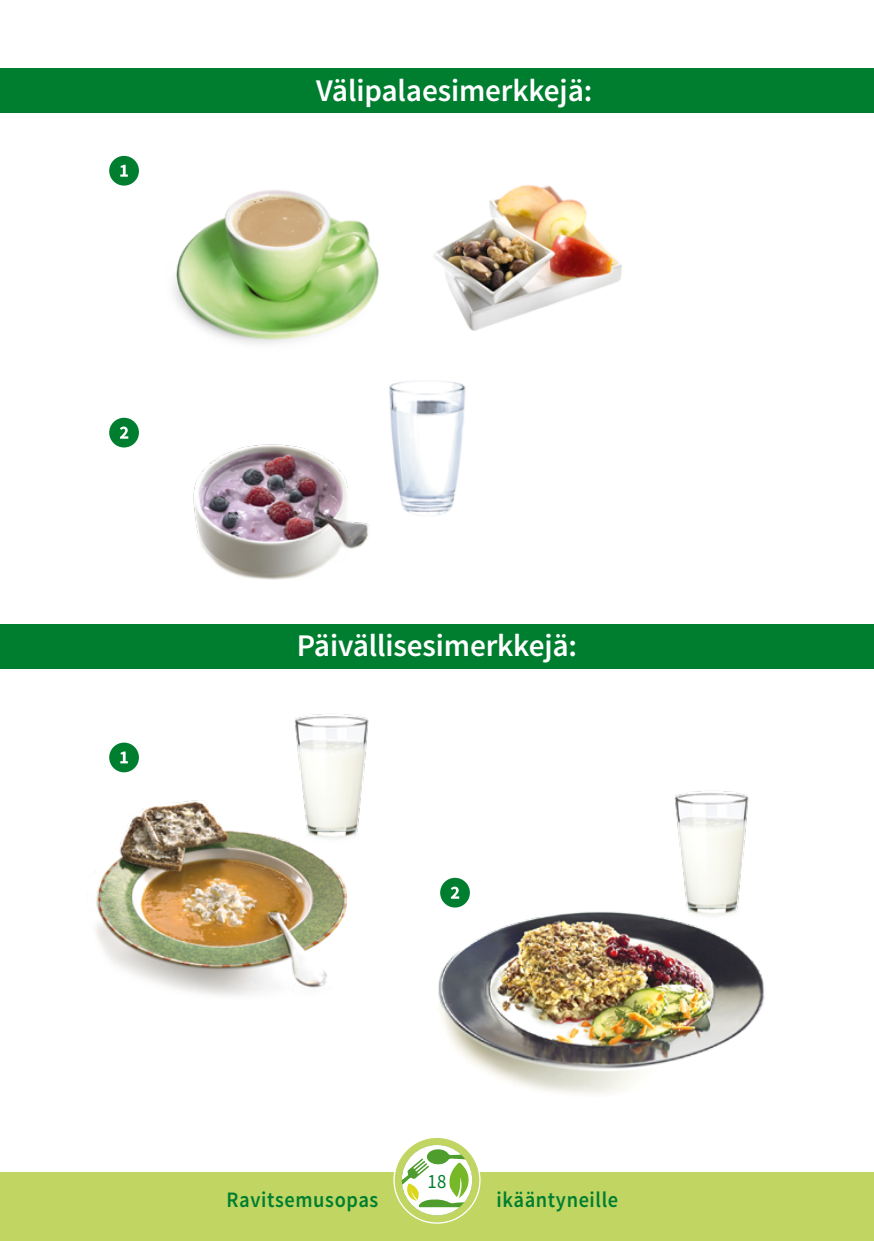
<style>
.page{position:relative;width:874px;height:1241px;background:#fff}
.page>*{position:absolute;margin:0;border:0;box-sizing:border-box;transform-origin:0 0}
.Palkkiteksti{font:600 31.5px "Source Sans Pro";letter-spacing:-.005em;color:#fff}
.t1{font:600 22.05px "Source Sans Pro";letter-spacing:.03em;color:#007e30;scale:.92 1}
.t2{font:20.3px "Source Sans Pro";color:#007e30;scale:.92 1}
</style>
<div class="page">
<div style="left:0;top:1172px;width:873px;height:68px;background:#c1d563"></div>
<div style="left:394px;top:1137px;width:85px;height:85px;background:#c1d563;border-radius:50%"></div>
<svg style="left:401px;top:1144px;width:71px;height:71px"></svg>
<img style="left:294px;top:714px;width:75px;height:75px">
<img style="left:674px;top:791px;width:75px;height:107px">
<div style="left:0;top:623px;width:873px;height:45px;background:#007e30"></div>
<hr style="left:873px;top:68px;width:1px;height:45px;background:#007e30">
<div style="left:0;top:68px;width:873px;height:45px;background:#007e30"></div>
<img style="left:173px;top:190px;width:206px;height:154px">
<img style="left:193px;top:444px;width:176px;height:136px">
<img style="left:95px;top:789px;width:267px;height:207px">
<img style="left:438px;top:898px;width:327px;height:196px">
<img style="left:434px;top:185px;width:188px;height:146px">
<hr style="left:873px;top:623px;width:1px;height:45px;background:#007e30">
<img style="left:389px;top:381px;width:77px;height:134px">
<div style="left:109px;top:156px;width:30px;height:29px;background:#007e30;border-radius:50%"></div>
<svg style="left:120px;top:165px;width:8px;height:12px"></svg>
<div style="left:109px;top:417px;width:30px;height:30px;background:#007e30;border-radius:50%"></div>
<svg style="left:120px;top:426px;width:8px;height:12px"></svg>
<div style="left:109px;top:742px;width:30px;height:30px;background:#007e30;border-radius:50%"></div>
<svg style="left:120px;top:751px;width:8px;height:12px"></svg>
<div style="left:440px;top:877px;width:29px;height:30px;background:#007e30;border-radius:50%"></div>
<svg style="left:450px;top:886px;width:9px;height:12px"></svg>
<p class="Palkkiteksti" style="left:316px;top:71px;width:277px">Välipalaesimerkkejä:</p>
<p class="Palkkiteksti" style="left:296px;top:625px;width:282px">Päivällisesimerkkejä:</p>
<p class="t2" style="left:427px;top:1168px;width:22px">18</p>
<p class="t1" style="left:226px;top:1185px;width:166px">Ravitsemusopas</p>
<p class="t1" style="left:496px;top:1185px;width:134px">ikääntyneille</p>
</div>
